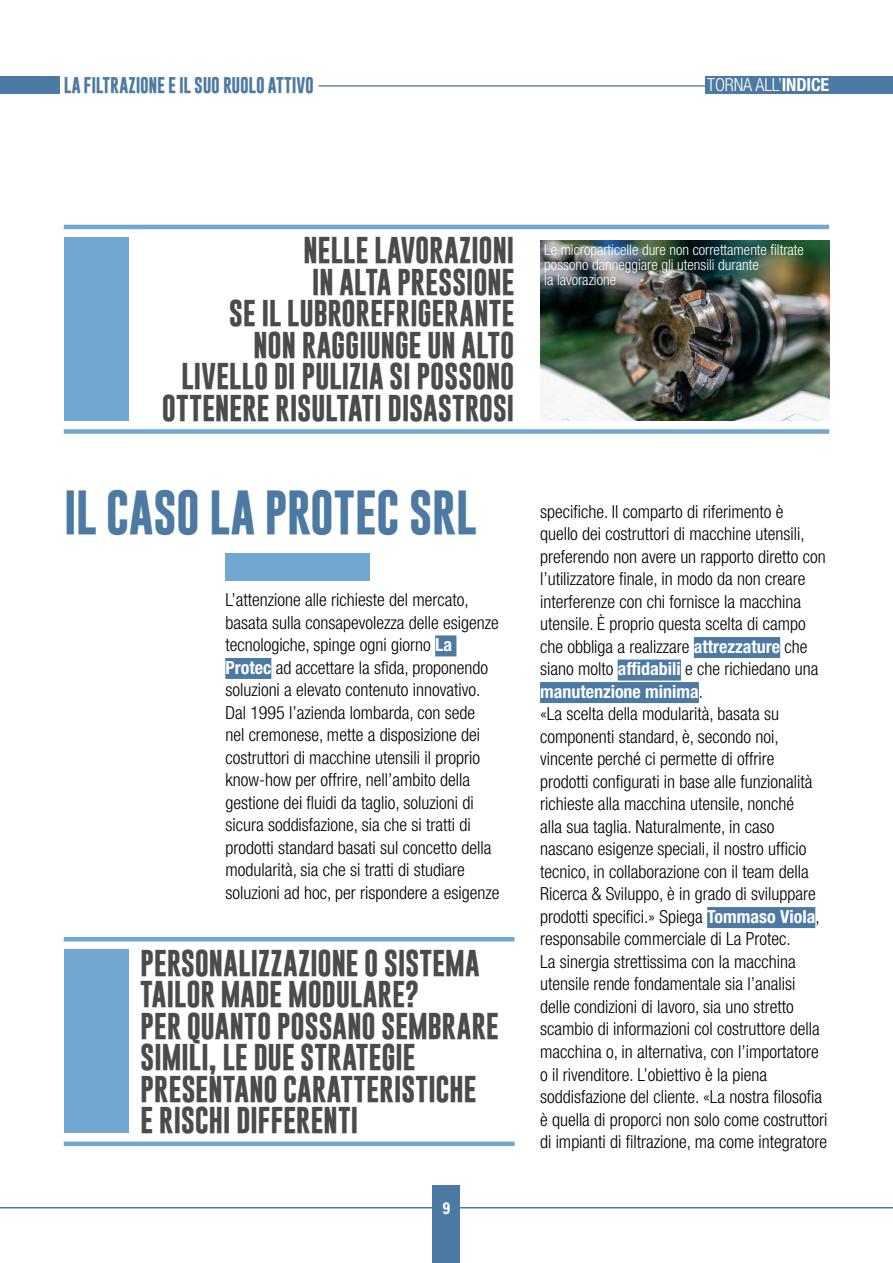
<style>
.page{position:relative;width:893px;height:1263px;background:#fff}
.page>*{position:absolute;margin:0;border:0;box-sizing:border-box;transform-origin:0 0}
.t1{font:700 45px "Gobold";letter-spacing:-.01em;color:#4d7aa2}
.t2{font:700 27px/31.5px "Gobold";letter-spacing:-.01em;color:#4b4b4d;text-align:right}
.t3{font:300 condensed 18px/22.5px "Helvetica Neue LT Std";color:#000}
.t4{font:300 condensed 18px "Helvetica Neue LT Std";letter-spacing:-.01em;color:#fff}
.t5{font:700 16.5px "Gobold";letter-spacing:-.02em;color:#4d7aa2}
.t6{font:700 condensed 16.5px "Univers LT Std";color:#fff}
.t7{font:300 condensed 15px/15px "Helvetica Neue LT Std";color:#fff}
.s1{font-weight:700}
.s2{font-weight:700;color:#fff}
</style>
<div class="page">
<hr style="left:0;top:1207px;width:893px;height:1px;background:#4d7aa2">
<div style="left:705px;top:76px;width:188px;height:18px;background:#4d7aa2"></div>
<div style="left:0;top:76px;width:59px;height:18px;background:#4d7aa2"></div>
<hr style="left:319px;top:85px;width:386px;height:2px;background:#4d7aa2">
<div style="left:433px;top:1185px;width:27px;height:78px;background:#4d7aa2"></div>
<hr style="left:64px;top:225px;width:765px;height:4px;background:#72a7d2">
<div style="left:64px;top:429px;width:765px;height:5px;background:#72a7d2"></div>
<div style="left:64px;top:237px;width:64px;height:183px;background:#72a7d2"></div>
<div style="left:435px;top:635px;width:21px;height:21px;background:#4d7aa2"></div>
<div style="left:225px;top:658px;width:46px;height:21px;background:#4d7aa2"></div>
<div style="left:694px;top:637px;width:86px;height:21px;background:#4d7aa2"></div>
<div style="left:618px;top:659px;width:63px;height:21px;background:#4d7aa2"></div>
<div style="left:540px;top:682px;width:159px;height:21px;background:#4d7aa2"></div>
<div style="left:707px;top:907px;width:108px;height:21px;background:#4d7aa2"></div>
<div style="left:225px;top:553px;width:145px;height:27px;background:#72a7d2"></div>
<hr style="left:64px;top:937px;width:450px;height:4px;background:#72a7d2">
<div style="left:64px;top:1141px;width:450px;height:5px;background:#72a7d2"></div>
<div style="left:64px;top:949px;width:64px;height:184px;background:#72a7d2"></div>
<img style="left:540px;top:240px;width:289px;height:181px">
<p class="t5" style="left:64px;top:74px;width:252px">LA FILTRAZIONE E IL SUO RUOLO ATTIVO</p>
<p class="t4" style="left:707px;top:75px;width:123px">TORNA ALL’<span class="s1">INDICE</span></p>
<h2 class="t2" style="left:162px;top:235px;width:354px">NELLE LAVORAZIONI<br>IN ALTA PRESSIONE<br>SE IL LUBROREFRIGERANTE<br>NON RAGGIUNGE UN ALTO<br>LIVELLO DI PULIZIA SI POSSONO<br>OTTENERE RISULTATI DISASTROSI</h2>
<p class="t7" style="left:544px;top:242px;width:261px">Le microparticelle dure non correttamente filtrate possono danneggiare gli utensili durante<br>la lavorazione</p>
<h1 class="t1" style="left:64px;top:483px;width:414px">IL CASO LA PROTEC SRL</h1>
<p class="t3" style="left:225px;top:589px;width:276px">L’attenzione alle richieste del mercato, basata sulla consapevolezza delle esigenze tecnologiche, spinge ogni giorno <span class="s2">La Protec</span> ad accettare la sfida, proponendo soluzioni a elevato contenuto innovativo.<br>Dal 1995 l’azienda lombarda, con sede<br>nel cremonese, mette a disposizione dei costruttori di macchine utensili il proprio know-how per offrire, nell’ambito della gestione dei fluidi da taglio, soluzioni di sicura soddisfazione, sia che si tratti di prodotti standard basati sul concetto della modularità, sia che si tratti di studiare soluzioni ad hoc, per rispondere a esigenze</p>
<h2 class="t2" style="left:140px;top:947px;width:360px;text-align:left">PERSONALIZZAZIONE O SISTEMA<br>TAILOR MADE MODULARE?<br>PER QUANTO POSSANO SEMBRARE<br>SIMILI, LE DUE STRATEGIE<br>PRESENTANO CARATTERISTICHE<br>E RISCHI DIFFERENTI</h2>
<p class="t6" style="left:443px;top:1198px;width:9px">9</p>
<p class="t3" style="left:540px;top:500px;width:289px">specifiche. Il comparto di riferimento è<br>quello dei costruttori di macchine utensili, preferendo non avere un rapporto diretto con l’utilizzatore finale, in modo da non creare interferenze con chi fornisce la macchina utensile. È proprio questa scelta di campo che obbliga a realizzare <span class="s2">attrezzature</span> che siano molto <span class="s2">affidabili</span> e che richiedano una <span class="s2">manutenzione minima</span>.<br>«La scelta della modularità, basata su componenti standard, è, secondo noi, vincente perché ci permette di offrire<br>prodotti configurati in base alle funzionalità richieste alla macchina utensile, nonché<br>alla sua taglia. Naturalmente, in caso nascano esigenze speciali, il nostro ufficio tecnico, in collaborazione con il team della Ricerca &amp; Sviluppo, è in grado di sviluppare prodotti specifici.» Spiega <span class="s2">Tommaso Viola</span>, responsabile commerciale di La Protec.<br>La sinergia strettissima con la macchina utensile rende fondamentale sia l’analisi delle condizioni di lavoro, sia uno stretto scambio di informazioni col costruttore della macchina o, in alternativa, con l’importatore o il rivenditore. L’obiettivo è la piena soddisfazione del cliente. «La nostra filosofia è quella di proporci non solo come costruttori di impianti di filtrazione, ma come integratore</p>
</div>
